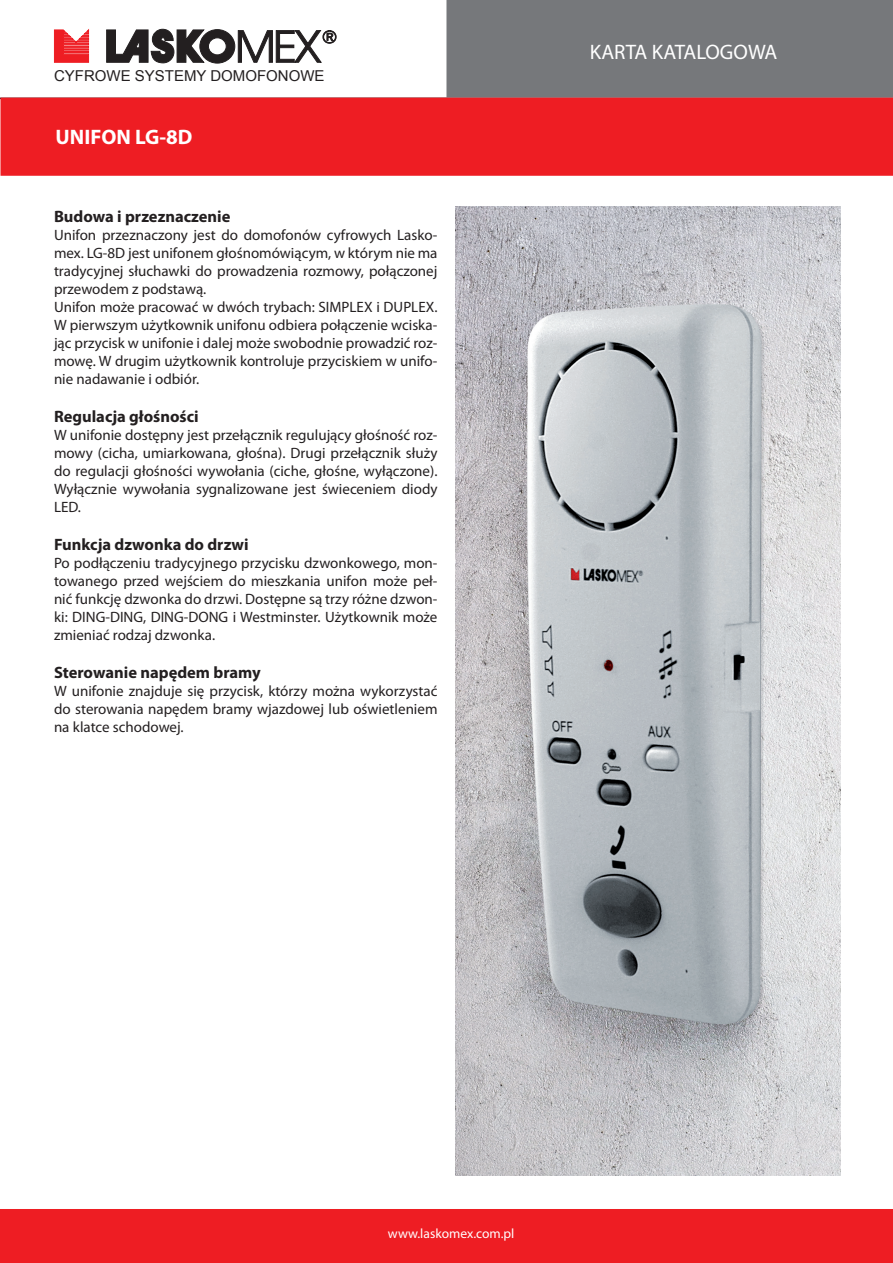
<style>
.page{position:relative;width:893px;height:1263px;background:#fff}
.page>*{position:absolute;margin:0;border:0;box-sizing:border-box;transform-origin:0 0}
.stopka-info{font:21px "Myriad Pro";color:#fff}
.tytul{font:700 21px "Myriad Pro";color:#fff}
.bold{font:700 16.5px "Myriad Pro";color:#231f20}
.tekst{font:15px/18px "Myriad Pro";color:#231f20;text-align:justify}
.t1{font:15px "Arial";color:#231f20}
.stopka-info-2{font:13.5px "Myriad Pro";color:#fff}
</style>
<div class="page">
<svg style="left:54px;top:30px;width:35px;height:33px"></svg>
<svg style="left:106px;top:29px;width:230px;height:34px"></svg>
<div style="left:0;top:1209px;width:893px;height:54px;background:#ee1d23"></div>
<div style="left:447px;top:1px;width:445px;height:96px;background:#76787b"></div>
<div style="left:446px;top:0;width:447px;height:98px;border:2px solid #76787b"></div>
<div style="left:1px;top:98px;width:891px;height:77px;background:#ee1d23"></div>
<div style="left:0;top:98px;width:893px;height:78px;border:2px solid #ee1d23"></div>
<img style="left:455px;top:207px;width:386px;height:969px">
<p class="t1" style="left:54px;top:66px;width:272px">CYFROWE SYSTEMY DOMOFONOWE</p>
<p class="tytul" style="left:56px;top:123px;width:138px">UNIFON LG-8D</p>
<p class="bold" style="left:54px;top:206px;width:178px">Budowa i przeznaczenie</p>
<p class="tekst" style="left:54px;top:226px;width:385px">Unifon przeznaczony jest do domofonów cyfrowych Lasko&shy;mex. LG-8D jest unifonem głośnomówiącym, w którym nie ma tradycyjnej słuchawki do prowadzenia rozmowy, połączonej przewodem z podstawą.</p>
<p class="tekst" style="left:54px;top:298px;width:385px">Unifon może pracować w dwóch trybach: SIMPLEX i DUPLEX.<br>W pierwszym użytkownik unifonu odbiera połączenie wciska&shy;jąc przycisk w unifonie i dalej może swobodnie prowadzić roz&shy;mowę. W drugim użytkownik kontroluje przyciskiem w unifo&shy;nie nadawanie i odbiór.</p>
<p class="bold" style="left:54px;top:406px;width:146px">Regulacja głośności</p>
<p class="tekst" style="left:54px;top:426px;width:385px">W unifonie dostępny jest przełącznik regulujący głośność roz&shy;mowy (cicha, umiarkowana, głośna). Drugi przełącznik służy do regulacji głośności wywołania (ciche, głośne, wyłączone).<br>Wyłącznie wywołania sygnalizowane jest świeceniem diody LED.</p>
<p class="bold" style="left:54px;top:533px;width:196px">Funkcja dzwonka do drzwi</p>
<p class="tekst" style="left:54px;top:553px;width:385px">Po podłączeniu tradycyjnego przycisku dzwonkowego, mon&shy;towanego przed wejściem do mieszkania unifon może peł&shy;nić funkcję dzwonka do drzwi. Dostępne są trzy różne dzwon&shy;ki: DING-DING, DING-DONG i Westminster. Użytkownik może zmieniać rodzaj dzwonka.</p>
<p class="bold" style="left:54px;top:661px;width:208px">Sterowanie napędem bramy</p>
<p class="tekst" style="left:54px;top:681px;width:385px">W unifonie znajduje się przycisk, którzy można wykorzystać do sterowania napędem bramy wjazdowej lub oświetleniem na klatce schodowej.</p>
<p class="stopka-info" style="left:590px;top:39px;width:189px">KARTA KATALOGOWA</p>
<p class="stopka-info-2" style="left:388px;top:1225px;width:128px">www.laskomex.com.pl</p>
</div>
